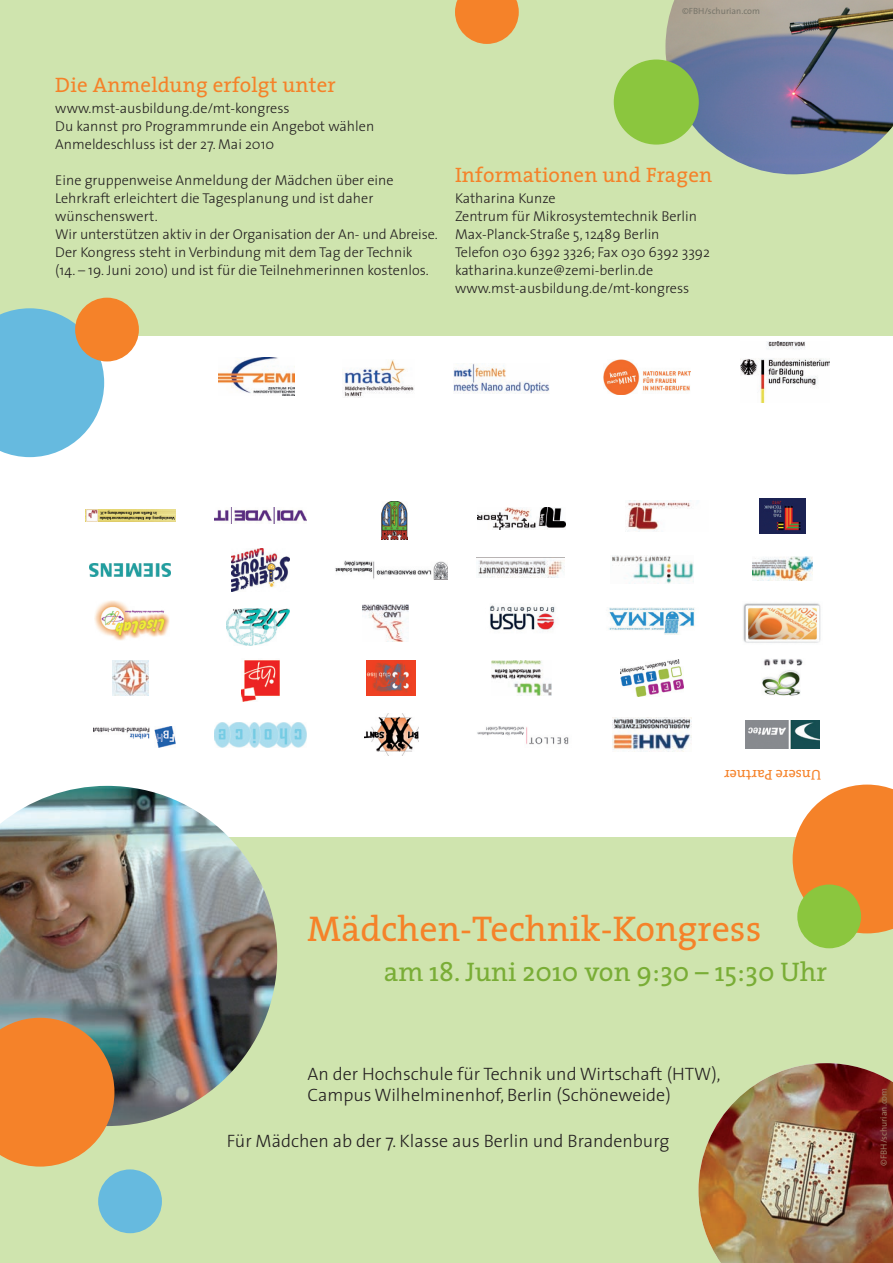
<style>
.page{position:relative;width:893px;height:1263px;background:#fff}
.page>*{position:absolute;margin:0;border:0;box-sizing:border-box;transform-origin:0 0}
.t1{font:36px "The Serif";color:#f58229}
.t2{font:27px "The Serif";color:#79ad36}
.t3{font:21px "The Serif";letter-spacing:.01em;color:#f58229}
.t4{font:300 18px/21.6px "The Sans";color:#231f20}
.t5{font:300 14.25px/18px "The Sans";color:#231f20}
.t6{font:14.25px "The Serif";color:#f58229}
.t7{font:9px "The Sans";color:#79766b}
.t8{font:9px "The Sans";color:#9d7b63}
</style>
<div class="page">
<div style="left:0;top:0;width:893px;height:336px;background:#cfe4ae"></div>
<div style="left:0;top:838px;width:893px;height:425px;background:#cfe4ae"></div>
<svg style="left:0;top:308px;width:104px;height:149px;background:#76c1e0"></svg>
<img style="left:665px;top:0;width:228px;height:174px">
<img style="left:0;top:786px;width:277px;height:340px">
<img style="left:698px;top:1063px;width:195px;height:200px">
<svg style="left:0;top:1018px;width:114px;height:148px;background:#e6893a"></svg>
<svg style="left:793px;top:784px;width:100px;height:149px;background:#f49143"></svg>
<div style="left:98px;top:1169px;width:64px;height:64px;background:#66badf;border-radius:50%"></div>
<div style="left:797px;top:884px;width:64px;height:64px;background:#8bc63e;border-radius:50%"></div>
<div style="left:614px;top:60px;width:85px;height:85px;background:#8bc63e;border-radius:50%"></div>
<svg style="left:455px;top:0;width:64px;height:44px"></svg>
<div style="left:75px;top:298px;width:64px;height:63px;background:#f58229;border-radius:50%"></div>
<img style="left:740px;top:341px;width:89px;height:62px">
<img style="left:603px;top:359px;width:88px;height:36px">
<img style="left:454px;top:363px;width:95px;height:30px">
<img style="left:342px;top:359px;width:72px;height:39px">
<img style="left:218px;top:358px;width:76px;height:38px">
<img style="left:752px;top:557px;width:60px;height:23px">
<img style="left:745px;top:720px;width:74px;height:29px">
<img style="left:613px;top:717px;width:78px;height:35px">
<img style="left:477px;top:726px;width:92px;height:19px">
<img style="left:215px;top:722px;width:92px;height:26px">
<img style="left:367px;top:661px;width:49px;height:34px">
<img style="left:232px;top:549px;width:58px;height:42px">
<img style="left:762px;top:659px;width:41px;height:37px">
<img style="left:620px;top:660px;width:64px;height:37px">
<img style="left:492px;top:661px;width:59px;height:34px">
<img style="left:242px;top:660px;width:38px;height:42px">
<img style="left:743px;top:603px;width:78px;height:40px">
<img style="left:608px;top:608px;width:87px;height:26px">
<img style="left:362px;top:605px;width:46px;height:37px">
<img style="left:490px;top:605px;width:65px;height:27px">
<img style="left:226px;top:608px;width:63px;height:37px">
<img style="left:95px;top:600px;width:74px;height:40px">
<img style="left:612px;top:555px;width:81px;height:29px">
<img style="left:90px;top:564px;width:81px;height:12px">
<img style="left:760px;top:498px;width:45px;height:35px">
<img style="left:628px;top:500px;width:63px;height:31px">
<img style="left:478px;top:508px;width:88px;height:22px">
<img style="left:215px;top:508px;width:92px;height:16px">
<img style="left:85px;top:509px;width:91px;height:13px">
<img style="left:335px;top:561px;width:113px;height:18px">
<img style="left:112px;top:661px;width:36px;height:35px">
<img style="left:477px;top:557px;width:88px;height:21px">
<img style="left:364px;top:713px;width:54px;height:43px">
<img style="left:93px;top:726px;width:83px;height:21px">
<img style="left:381px;top:501px;width:27px;height:39px">
<p class="t7" style="left:682px;top:3px;width:80px">©FBH/schurian.com</p>
<h3 class="t3" style="left:55px;top:67px;width:282px">Die Anmeldung erfolgt unter</h3>
<p class="t5" style="left:55px;top:99px;width:320px">www.mst-ausbildung.de/mt-kongress<br>Du kannst pro Programmrunde ein Angebot wählen<br>Anmeldeschluss ist der 27. Mai 2010</p>
<p class="t5" style="left:55px;top:171px;width:384px">Eine gruppenweise Anmeldung der Mädchen über eine Lehrkraft erleichtert die Tagesplanung und ist daher wünschenswert.<br>Wir unterstützen aktiv in der Organisation der An- und Abreise.<br>Der Kongress steht in Verbindung mit dem Tag der Technik<br>(14. – 19. Juni 2010) und ist für die Teilnehmerinnen kostenlos.</p>
<h3 class="t3" style="left:455px;top:157px;width:259px">Informationen und Fragen</h3>
<p class="t5" style="left:455px;top:189px;width:257px">Katharina Kunze<br>Zentrum für Mikrosystemtechnik Berlin Max-Planck-Straße 5, 12489 Berlin<br>Telefon 030 6392 3326; Fax 030 6392 3392 katharina.kunze@zemi-berlin.de www.mst-ausbildung.de/mt-kongress</p>
<p class="t6" style="left:821px;top:786px;width:98px;rotate:-180deg">Unsere Partner</p>
<h1 class="t1" style="left:308px;top:898px;width:455px">Mädchen-Technik-Kongress</h1>
<h2 class="t2" style="left:384px;top:949px;width:445px">am 18. Juni 2010 von 9:30 – 15:30 Uhr</h2>
<p class="t4" style="left:308px;top:1062px;width:414px">An der Hochschule für Technik und Wirtschaft (HTW),<br>Campus Wilhelminenhof, Berlin (Schöneweide)</p>
<p class="t4" style="left:227px;top:1129px;width:444px">Für Mädchen ab der 7. Klasse aus Berlin und Brandenburg</p>
<p class="t8" style="left:876px;top:1166px;width:80px;rotate:-90deg">©FBH/schurian.com</p>
</div>
